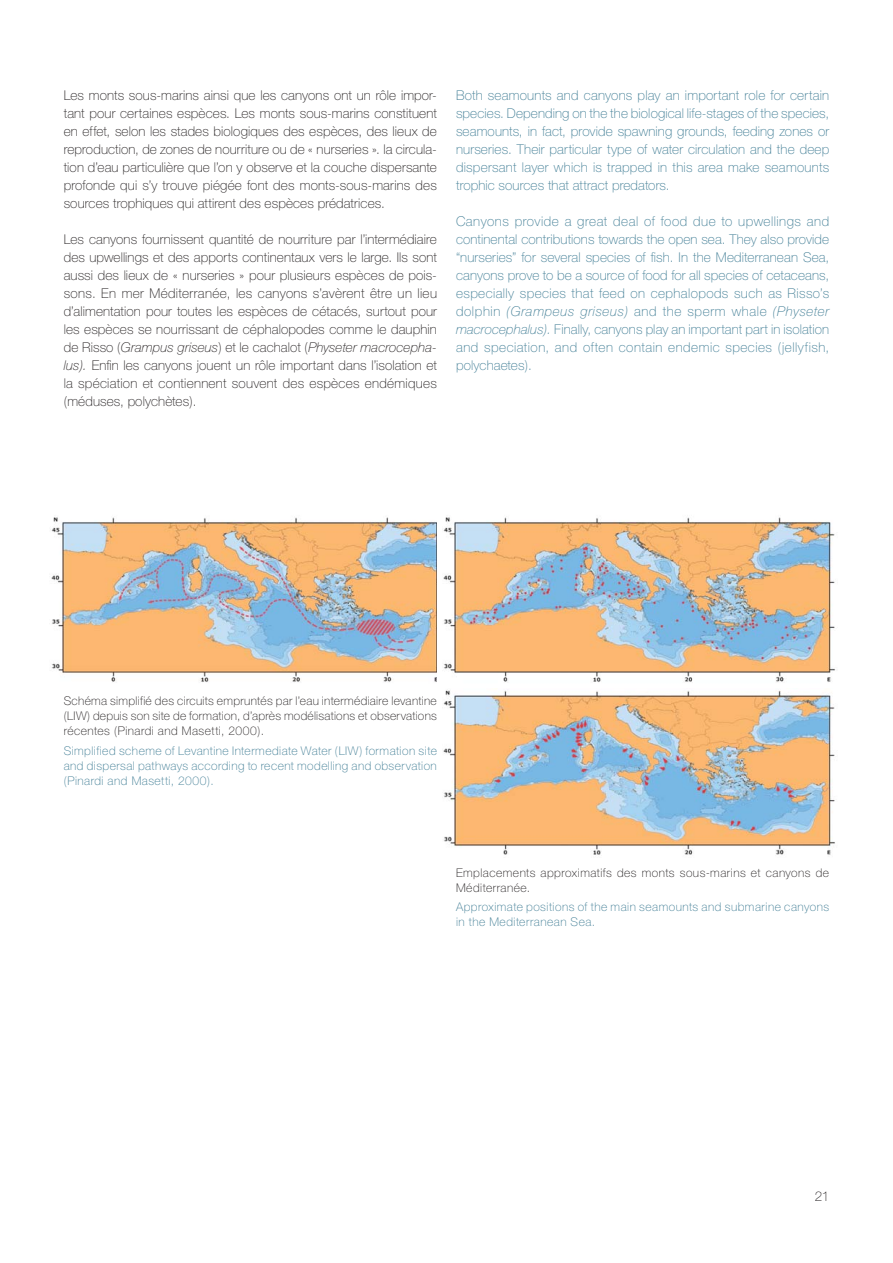
<style>
.page{position:relative;width:893px;height:1263px;background:#fff}
.page>*{position:absolute;margin:0;border:0;box-sizing:border-box;transform-origin:0 0}
.t1{font:100 13.5px/18px "Helvetica Neue";letter-spacing:.01em;color:#231f20;text-align:justify}
.t2{font:100 13.5px/18px "Helvetica Neue";letter-spacing:.015em;color:#3d7b93;text-align:justify}
.t3{font:100 12px/15px "Helvetica Neue";letter-spacing:.04em;color:#231f20;text-align:justify}
.t4{font:100 12px/15px "Helvetica Neue";letter-spacing:.04em;color:#3d7b93;text-align:justify}
.s1{font-style:italic}
</style>
<div class="page">
<img style="left:443px;top:517px;width:392px;height:166px">
<img style="left:50px;top:517px;width:387px;height:165px">
<img style="left:443px;top:690px;width:392px;height:165px">
<p class="t1" style="left:64px;top:88px;width:375px">Les monts sous-marins ainsi que les canyons ont un rôle impor&shy;tant pour certaines espèces. Les monts sous-marins constituent en effet, selon les stades biologiques des espèces, des lieux de reproduction, de zones de nourriture ou de « nurseries ». la circula&shy;tion d’eau particulière que l’on y observe et la couche dispersante profonde qui s’y trouve piégée font des monts-sous-marins des sources trophiques qui attirent des espèces prédatrices.</p>
<p class="t1" style="left:64px;top:232px;width:375px">Les canyons fournissent quantité de nourriture par l’intermédiaire des upwellings et des apports continentaux vers le large. Ils sont aussi des lieux de « nurseries » pour plusieurs espèces de pois&shy;sons. En mer Méditerranée, les canyons s’avèrent être un lieu d’alimentation pour toutes les espèces de cétacés, surtout pour les espèces se nourrissant de céphalopodes comme le dauphin de Risso (<span class="s1">Grampus griseus</span>) et le cachalot (<span class="s1">Physeter macrocepha&shy;lus).</span> Enfin les canyons jouent un rôle important dans l’isolation et la spéciation et contiennent souvent des espèces endémiques (méduses, polychètes).</p>
<p class="t2" style="left:456px;top:88px;width:375px">Both seamounts and canyons play an important role for certain species. Depending on the the biological life-stages of the species, seamounts, in fact, provide spawning grounds, feeding zones or nurseries. Their particular type of water circulation and the deep dispersant layer which is trapped in this area make seamounts trophic sources that attract predators.</p>
<p class="t2" style="left:456px;top:214px;width:375px">Canyons provide a great deal of food due to upwellings and continental contributions towards the open sea. They also provide “nurseries” for several species of fish. In the Mediterranean Sea, canyons prove to be a source of food for all species of cetaceans, especially species that feed on cephalopods such as Risso’s dolphin <span class="s1">(Grampeus griseus)</span> and the sperm whale <span class="s1">(Physeter macrocephalus).</span> Finally, canyons play an important part in isolation and speciation, and often contain endemic species (jellyfish, polychaetes).</p>
<p class="t3" style="left:64px;top:695px;width:375px">Schéma simplifié des circuits empruntés par l’eau intermédiaire levantine (LIW) depuis son site de formation, d’après modélisations et observations récentes (Pinardi and Masetti, 2000).</p>
<p class="t4" style="left:64px;top:745px;width:375px">Simplified scheme of Levantine Intermediate Water (LIW) formation site and dispersal pathways according to recent modelling and observation (Pinardi and Masetti, 2000).</p>
<p class="t3" style="left:456px;top:867px;width:375px">Emplacements approximatifs des monts sous-marins et canyons de<br>Méditerranée.</p>
<p class="t4" style="left:456px;top:901px;width:375px">Approximate positions of the main seamounts and submarine canyons in the Mediterranean Sea.</p>
<p class="t1" style="left:815px;top:1189px;width:16px">21</p>
</div>
